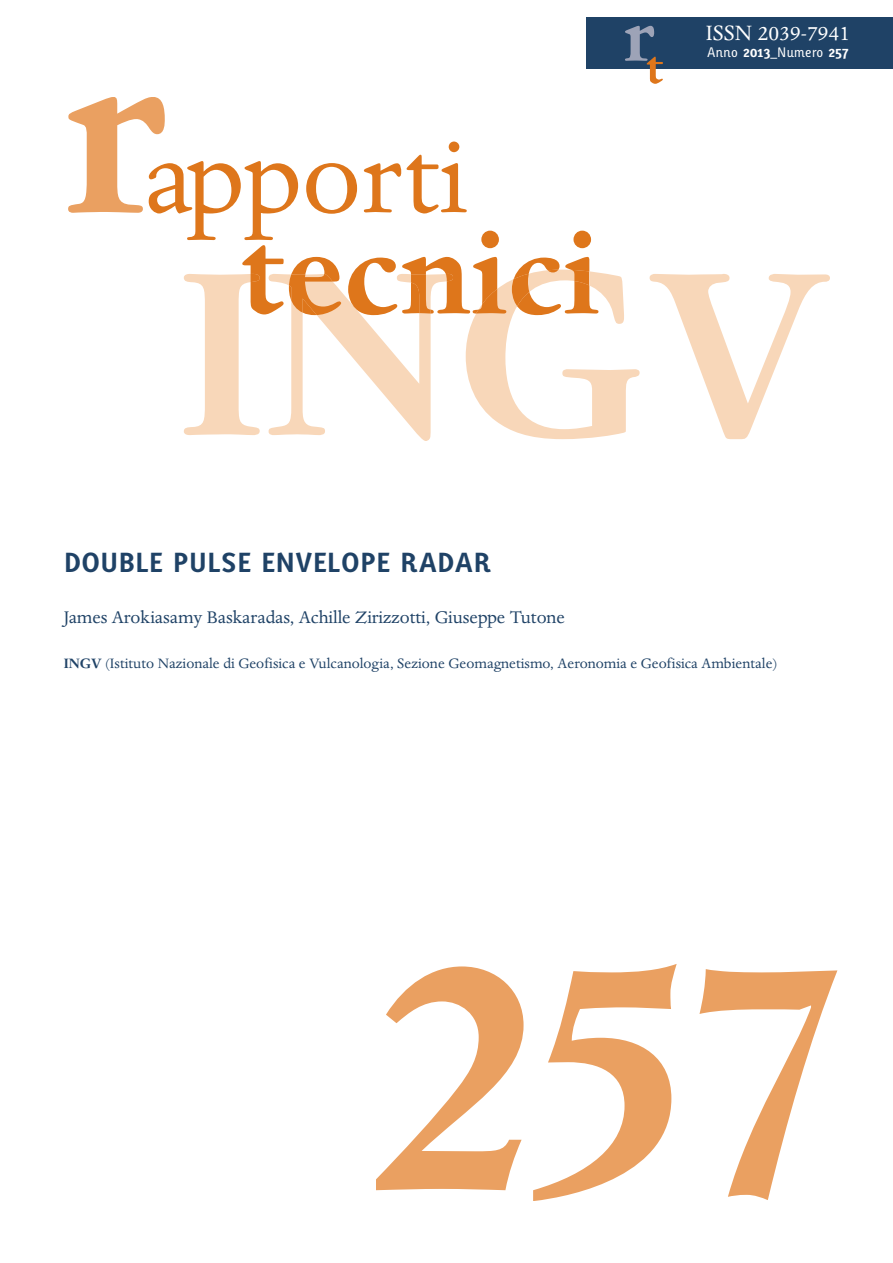
<style>
.page{position:relative;width:893px;height:1263px;background:#fff}
.page>*{position:absolute;margin:0;border:0;box-sizing:border-box;transform-origin:0 0}
.t1{font:700 132px "Dante";color:#de761b}
.t2{font:117px "Dante";color:#de761b}
.t3{font:700 51.6px "Dante";color:#de761b}
.t4{font:700 27px "Karbid";color:#1f4266}
.t5{font:24px "Dante";color:#fff}
.t6{font:19.5px "Dante";letter-spacing:-.005em;color:#1f4266}
.t7{font:15.75px "Dante";color:#1f4266}
.t8{font:13.5px "Karbid";color:#fff}
.s1{font-weight:700}
</style>
<div class="page">
<svg style="left:376px;top:964px;width:461px;height:237px"></svg>
<div style="left:587px;top:17px;width:306px;height:51px;background:#1f4266"></div>
<img style="left:625px;top:26px;width:29px;height:35px">
<svg style="left:68px;top:97px;width:97px;height:116px"></svg>
<svg style="left:184px;top:271px;width:646px;height:170px"></svg>
<svg style="left:251px;top:270px;width:338px;height:45px"></svg>
<h2 class="t2" style="left:144px;top:134px;width:325px">apporti</h2>
<h1 class="t1" style="left:240px;top:225px;width:360px">tecnici</h1>
<h3 class="t3" style="left:646px;top:49px;width:19px">t</h3>
<h3 class="t5" style="left:706px;top:24px;width:146px">ISSN 2039-7941</h3>
<p class="t8" style="left:707px;top:47px;width:143px">Anno <span class="s1">2013</span>_Numero <span class="s1">257</span></p>
<h3 class="t4" style="left:64px;top:552px;width:428px">DOUBLE PULSE ENVELOPE RADAR</h3>
<p class="t6" style="left:64px;top:610px;width:503px">James Arokiasamy Baskaradas, Achille Zirizzotti, Giuseppe Tutone</p>
<p class="t7" style="left:64px;top:657px;width:715px"><span class="s1">INGV</span> (Istituto Nazionale di Geofisica e Vulcanologia, Sezione Geomagnetismo, Aeronomia e Geofisica Ambientale)</p>
</div>
